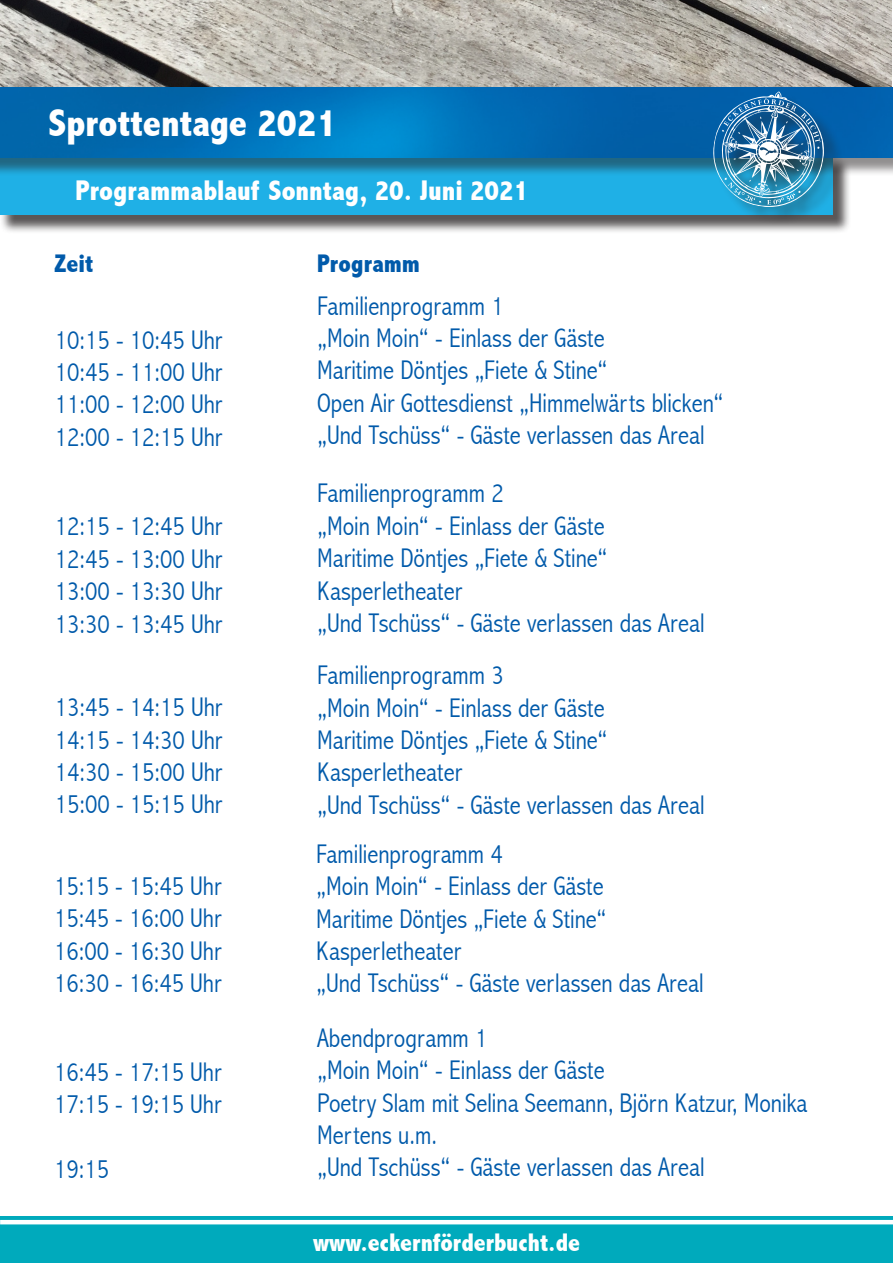
<style>
.page{position:relative;width:893px;height:1263px;background:#fff}
.page>*{position:absolute;margin:0;border:0;box-sizing:border-box;transform-origin:0 0}
.t1{font:800 condensed 39px "Abadi";color:#fff}
.t2{font:800 condensed 28.5px "Abadi";color:#fff}
.t3{font:300 condensed 27px/32.4px "Abadi";color:#015aaa}
.t4{font:800 condensed 25.5px "Abadi";color:#fff}
.t5{font:800 condensed 25.5px "Abadi";color:#015aaa}
</style>
<div class="page">
<img style="left:0;top:0;width:892px;height:88px">
<div style="left:0;top:156px;width:851px;height:78px;background:#231f20;opacity:.75"></div>
<div style="left:0;top:154px;width:833px;height:61px;background:#1fb0e6"></div>
<div style="left:0;top:90px;width:893px;height:86px;background:#231f20;opacity:.5"></div>
<img style="left:0;top:88px;width:893px;height:70px">
<div style="left:0;top:1216px;width:893px;height:46px;background:#00aabc"></div>
<hr style="left:0;top:1220px;width:893px;height:4px;background:#fff">
<div style="left:716px;top:95px;width:126px;height:130px;background:#231f20;opacity:.75"></div>
<img style="left:712px;top:91px;width:113px;height:119px">
<p class="t1" style="left:49px;top:100px;width:290px">Sprottentage 2021</p>
<p class="t2" style="left:75px;top:174px;width:454px">Programmablauf Sonntag, 20. Juni 2021</p>
<p class="t5" style="left:54px;top:249px;width:41px">Zeit</p>
<p class="t5" style="left:317px;top:249px;width:104px">Programm</p>
<p class="t3" style="left:55px;top:323px;width:169px">10:15 - 10:45 Uhr</p>
<p class="t3" style="left:55px;top:356px;width:169px">10:45 - 11:00 Uhr</p>
<p class="t3" style="left:55px;top:388px;width:169px">11:00 - 12:00 Uhr</p>
<p class="t3" style="left:55px;top:421px;width:169px">12:00 - 12:15 Uhr</p>
<p class="t3" style="left:55px;top:510px;width:169px">12:15 - 12:45 Uhr</p>
<p class="t3" style="left:55px;top:543px;width:169px">12:45 - 13:00 Uhr</p>
<p class="t3" style="left:55px;top:575px;width:169px">13:00 - 13:30 Uhr</p>
<p class="t3" style="left:55px;top:607px;width:169px">13:30 - 13:45 Uhr</p>
<p class="t3" style="left:55px;top:691px;width:169px">13:45 - 14:15 Uhr</p>
<p class="t3" style="left:55px;top:723px;width:169px">14:15 - 14:30 Uhr</p>
<p class="t3" style="left:55px;top:756px;width:169px">14:30 - 15:00 Uhr</p>
<p class="t3" style="left:55px;top:788px;width:169px">15:00 - 15:15 Uhr</p>
<p class="t3" style="left:54px;top:869px;width:169px">15:15 - 15:45 Uhr</p>
<p class="t3" style="left:54px;top:902px;width:169px">15:45 - 16:00 Uhr</p>
<p class="t3" style="left:54px;top:934px;width:169px">16:00 - 16:30 Uhr</p>
<p class="t3" style="left:54px;top:967px;width:169px">16:30 - 16:45 Uhr</p>
<p class="t3" style="left:54px;top:1055px;width:169px">16:45 - 17:15 Uhr</p>
<p class="t3" style="left:54px;top:1088px;width:169px">17:15 - 19:15 Uhr</p>
<p class="t3" style="left:54px;top:1153px;width:57px">19:15</p>
<p class="t3" style="left:317px;top:289px;width:188px">Familienprogramm 1</p>
<p class="t3" style="left:317px;top:322px;width:289px">„Moin Moin“ - Einlass der Gäste</p>
<p class="t3" style="left:317px;top:354px;width:292px">Maritime Döntjes „Fiete &amp; Stine“</p>
<p class="t3" style="left:317px;top:387px;width:408px">Open Air Gottesdienst „Himmelwärts blicken“</p>
<p class="t3" style="left:317px;top:419px;width:389px">„Und Tschüss“ - Gäste verlassen das Areal</p>
<p class="t3" style="left:317px;top:477px;width:188px">Familienprogramm 2</p>
<p class="t3" style="left:317px;top:510px;width:289px">„Moin Moin“ - Einlass der Gäste</p>
<p class="t3" style="left:317px;top:542px;width:292px">Maritime Döntjes „Fiete &amp; Stine“</p>
<p class="t3" style="left:317px;top:574px;width:147px">Kasperletheater</p>
<p class="t3" style="left:317px;top:607px;width:389px">„Und Tschüss“ - Gäste verlassen das Areal</p>
<p class="t3" style="left:317px;top:659px;width:188px">Familienprogramm 3</p>
<p class="t3" style="left:317px;top:691px;width:289px">„Moin Moin“ - Einlass der Gäste</p>
<p class="t3" style="left:317px;top:724px;width:292px">Maritime Döntjes „Fiete &amp; Stine“</p>
<p class="t3" style="left:317px;top:756px;width:147px">Kasperletheater</p>
<p class="t3" style="left:317px;top:789px;width:389px">„Und Tschüss“ - Gäste verlassen das Areal</p>
<p class="t3" style="left:316px;top:838px;width:188px">Familienprogramm 4</p>
<p class="t3" style="left:316px;top:870px;width:289px">„Moin Moin“ - Einlass der Gäste</p>
<p class="t3" style="left:316px;top:902px;width:292px">Maritime Döntjes „Fiete &amp; Stine“</p>
<p class="t3" style="left:316px;top:935px;width:147px">Kasperletheater</p>
<p class="t3" style="left:316px;top:967px;width:389px">„Und Tschüss“ - Gäste verlassen das Areal</p>
<p class="t3" style="left:317px;top:1021px;width:172px">Abendprogramm 1</p>
<p class="t3" style="left:317px;top:1054px;width:289px">„Moin Moin“ - Einlass der Gäste</p>
<p class="t3" style="left:317px;top:1086px;width:492px">Poetry Slam mit Selina Seemann, Björn Katzur, Monika<br>Mertens u.m.</p>
<p class="t3" style="left:317px;top:1151px;width:389px">„Und Tschüss“ - Gäste verlassen das Areal</p>
<p class="t4" style="left:313px;top:1228px;width:269px">www.eckernförderbucht.de</p>
</div>
